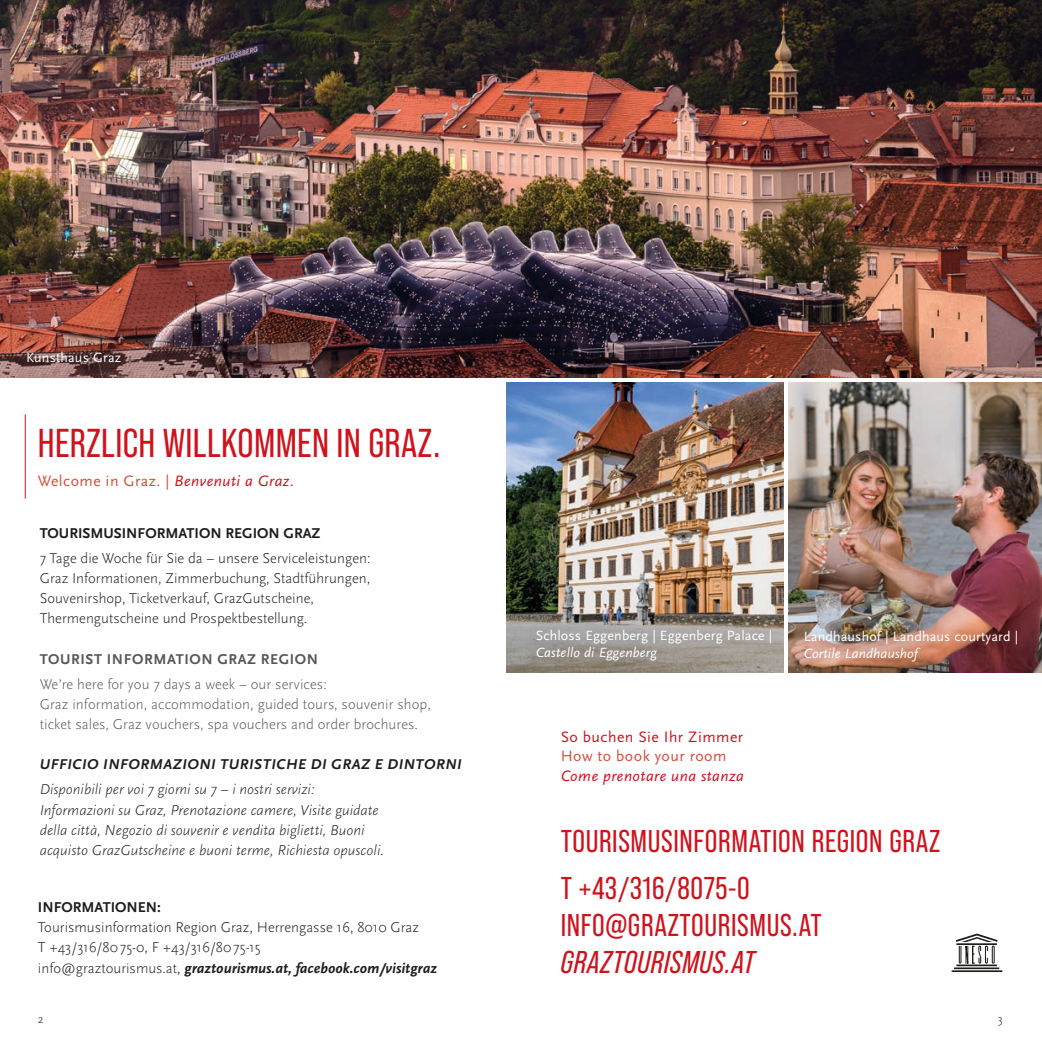
<style>
.page{position:relative;width:1042px;height:1042px;background:#fff}
.page>*{position:absolute;margin:0;border:0;box-sizing:border-box;transform-origin:0 0}
.t1{font:40.25px "Bebas Neue Pro";letter-spacing:.01em;color:#ce131d}
.t2{font:31.5px/46.7px "Bebas Neue Pro";letter-spacing:.02em;color:#ce131d}
.t3{font:italic 31.5px "Bebas Neue Pro";letter-spacing:.02em;color:#ce131d}
.t4{font:15.75px "Scala Sans Pro";letter-spacing:.03em;color:#d74d3c}
.t5{font:italic 15.75px "Scala Sans Pro";letter-spacing:.03em;color:#ce131d}
.t6{font:15.75px "Scala Sans Pro";letter-spacing:.03em;color:#ce131d}
.t7{font:300 14.88px/20.1px "Scala Sans Pro";color:#1d1d1b}
.t8{font:italic 300 14.88px/20.1px "Scala Sans Pro";color:#1d1d1b}
.t9{font:300 14.88px/20.1px "Scala Sans Pro";letter-spacing:.005em;color:#575756}
.t10{font:700 14.88px "Scala Sans Pro";color:#1d1d1b}
.t11{font:italic 700 14.88px "Scala Sans Pro";letter-spacing:.04em;color:#1d1d1b}
.t12{font:700 14.88px "Scala Sans Pro";letter-spacing:.04em;color:#575756}
.t13{font:14px "Scala Sans Pro";letter-spacing:.01em;color:#fff}
.t14{font:italic 14px "Scala Sans Pro";letter-spacing:.01em;color:#fff}
.t15{font:300 12.25px "Scala Sans Pro";color:#1d1d1b}
.s1{font-style:italic;color:#ce131d}
.s2{font-weight:700;font-style:italic}
</style>
<div class="page">
<hr style="left:951px;top:970px;width:51px;height:2px;background:#1d1d1b">
<hr style="left:954px;top:967px;width:45px;height:2px;background:#1d1d1b">
<svg style="left:956px;top:933px;width:41px;height:38px"></svg>
<img style="left:521px;top:0;width:521px;height:377px">
<img style="left:789px;top:382px;width:253px;height:291px">
<img style="left:506px;top:383px;width:278px;height:290px">
<div style="left:792px;top:618px;width:239px;height:55px;background:#1d1d1b;opacity:.3"></div>
<div style="left:524px;top:617px;width:260px;height:56px;background:#1d1d1b;opacity:.3"></div>
<hr style="left:25px;top:414px;width:1px;height:85px;background:#ce131d">
<img style="left:0;top:0;width:521px;height:377px">
<div style="left:14px;top:339px;width:119px;height:36px;background:#1d1d1b;opacity:.4"></div>
<p class="t13" style="left:26px;top:349px;width:97px">Kunsthaus Graz</p>
<h1 class="t1" style="left:38px;top:420px;width:404px">HERZLICH WILLKOMMEN IN GRAZ.</h1>
<p class="t4" style="left:38px;top:472px;width:257px">Welcome in Graz. | <span class="s1">Benvenuti a Graz.</span></p>
<p class="t10" style="left:40px;top:524px;width:282px">TOURISMUSINFORMATION REGION GRAZ</p>
<p class="t7" style="left:40px;top:548px;width:332px">7 Tage die Woche für Sie da – unsere Serviceleistungen:<br>Graz Informationen, Zimmerbuchung, Stadtführungen, Souvenirshop, Ticketverkauf, GrazGutscheine, Thermengutscheine und Prospektbestellung.</p>
<p class="t12" style="left:40px;top:650px;width:280px">TOURIST INFORMATION GRAZ REGION</p>
<p class="t9" style="left:40px;top:674px;width:393px">We’re here for you 7 days a week – our services:<br>Graz information, accommodation, guided tours, souvenir shop, ticket sales, Graz vouchers, spa vouchers and order brochures.</p>
<p class="t11" style="left:40px;top:756px;width:423px">UFFICIO INFORMAZIONI TURISTICHE DI GRAZ E DINTORNI</p>
<p class="t8" style="left:40px;top:779px;width:346px">Disponibili per voi 7 giorni su 7 – i nostri servizi:<br>Informazioni su Graz, Prenotazione camere, Visite guidate della città, Negozio di souvenir e vendita biglietti, Buoni acquisto GrazGutscheine e buoni terme, Richiesta opuscoli.</p>
<p class="t10" style="left:38px;top:899px;width:124px">INFORMATIONEN:</p>
<p class="t7" style="left:38px;top:917px;width:400px">Tourismusinformation Region Graz, Herrengasse 16, 8010 Graz<br>T +43/316/8075-0, F +43/316/8075-15<br>info@graztourismus.at, <span class="s2">graztourismus.at, facebook.com/visitgraz</span></p>
<p class="t15" style="left:38px;top:1012px;width:7px">2</p>
<p class="t13" style="left:536px;top:628px;width:238px">Schloss Eggenberg | Eggenberg Palace |</p>
<p class="t14" style="left:536px;top:645px;width:122px">Castello di Eggenberg</p>
<p class="t6" style="left:561px;top:728px;width:184px">So buchen Sie Ihr Zimmer</p>
<p class="t4" style="left:561px;top:747px;width:167px">How to book your room</p>
<p class="t5" style="left:561px;top:766px;width:185px">Come prenotare una stanza</p>
<p class="t13" style="left:804px;top:628px;width:216px">Landhaushof | Landhaus courtyard |</p>
<p class="t14" style="left:804px;top:645px;width:115px">Cortile Landhaushof</p>
<h2 class="t2" style="left:561px;top:818px;width:381px">TOURISMUSINFORMATION REGION GRAZ<br>T +43/316/8075-0</h2>
<h2 class="t2" style="left:561px;top:901px;width:263px">INFO@GRAZTOURISMUS.AT</h2>
<h2 class="t3" style="left:561px;top:944px;width:196px">GRAZTOURISMUS.AT</h2>
<p class="t15" style="left:997px;top:1012px;width:7px">3</p>
</div>
